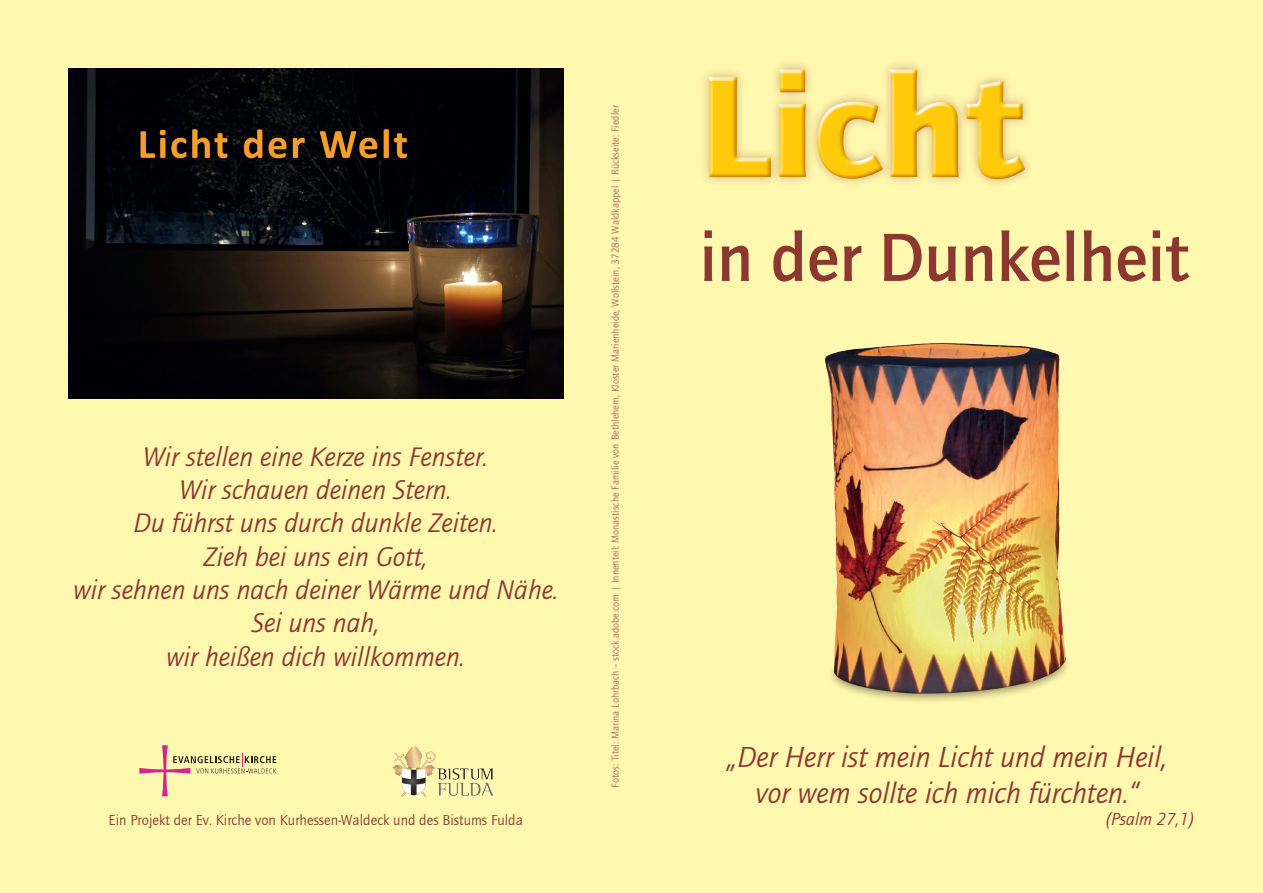
<style>
.page{position:relative;width:1263px;height:893px;background:#fff8ae}
.page>*{position:absolute;margin:0;border:0;box-sizing:border-box;transform-origin:0 0}
.t1{font:900 150px "Quay Itc T";color:#feca0a}
.t2{font:700 70.5px "Quay Itc T";color:#8d3731}
.t3{font:italic 30px/36px "Quay Itc T";color:#8d3731;text-align:center}
.t4{font:italic 27.75px/33.3px "Quay Itc T";color:#8d3731;text-align:center}
.t5{font:italic 18px "Quay Itc T";color:#8d3731}
.t6{font:15px "Quay Itc T";color:#8d3731}
.t7{font:10.5px "Quay Itc T";color:#ac665c}
</style>
<div class="page">
<div style="left:705px;top:67px;width:324px;height:117px;background:#8d3731;opacity:.75"></div>
<img style="left:825px;top:343px;width:243px;height:358px">
<svg style="left:139px;top:745px;width:137px;height:51px"></svg>
<img style="left:393px;top:745px;width:99px;height:51px">
<img style="left:68px;top:68px;width:495px;height:330px">
<p class="t4" style="left:73px;top:440px;width:487px">Wir stellen eine Kerze ins Fenster.<br>Wir schauen deinen Stern.<br>Du führst uns durch dunkle Zeiten.<br>Zieh bei uns ein Gott,<br>wir sehnen uns nach deiner Wärme und Nähe.<br>Sei uns nah,<br>wir heißen dich willkommen.</p>
<p class="t7" style="left:609px;top:788px;width:684px;rotate:-90deg">Fotos: Titel: Marina Lohrbach – stock.adobe.com | Innenteil: Monastische Familie von Bethlehem, Kloster Marienheide, Wollstein, 37284 Waldkappel | Rückseite: Fiedler</p>
<h1 class="t1" style="left:699px;top:39px;width:325px">Licht</h1>
<h2 class="t2" style="left:699px;top:216px;width:491px">in der Dunkelheit</h2>
<p class="t3" style="left:727px;top:739px;width:441px">„Der Herr ist mein Licht und mein Heil, vor wem sollte ich mich fürchten.“</p>
<p class="t6" style="left:109px;top:811px;width:416px">Ein Projekt der Ev. Kirche von Kurhessen-Waldeck und des Bistums Fulda</p>
<p class="t5" style="left:1105px;top:808px;width:91px">(Psalm 27,1)</p>
</div>
